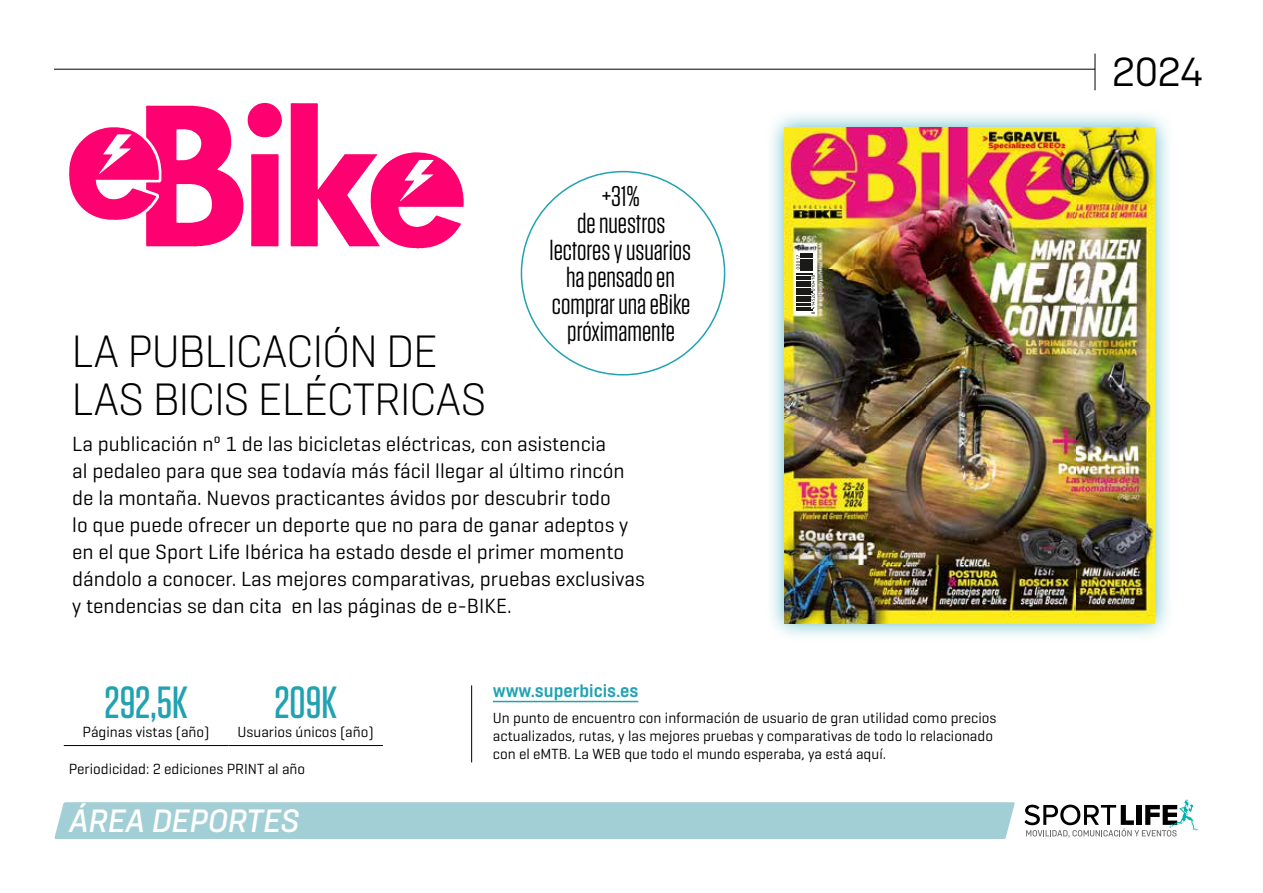
<style>
.page{position:relative;width:1263px;height:893px;background:#fff}
.page>*{position:absolute;margin:0;border:0;box-sizing:border-box;transform-origin:0 0}
.t1{font:300 45px/48px "Hurme FIN1 a";color:#000}
.t2{font:500 45px "Tungsten";color:#20a2b1}
.t3{font:40.5px "Hurme FIN1 a";color:#000}
.t4{font:italic 500 32.1px "Hurme FIN1 a";color:#fff}
.t5{font:28.5px/27px "Tungsten";color:#000;text-align:center}
.t6{font:21px/27px "Geogrotesque";color:#000}
.t7{font:600 18px "Hurme FIN1 a";color:#20a2b1}
.t8{font:15px/18px "Geogrotesque";color:#000}
</style>
<div class="page">
<hr style="left:54px;top:69px;width:1041px;height:1px;background:#000">
<div style="left:54px;top:802px;width:961px;height:37px;background:#a2cfd5"></div>
<svg style="left:1024px;top:799px;width:174px;height:38px"></svg>
<hr style="left:1095px;top:54px;width:1px;height:36px;background:#000">
<hr style="left:493px;top:701px;width:145px;height:1px;background:#20a2b1">
<hr style="left:64px;top:745px;width:164px;height:1px;background:#000">
<hr style="left:228px;top:745px;width:155px;height:1px;background:#000">
<svg style="left:69px;top:103px;width:395px;height:145px;fill:#ff0071"></svg>
<div style="left:765px;top:108px;width:409px;height:535px;background:#20a2b1;opacity:.75"></div>
<img style="left:784px;top:128px;width:371px;height:495px">
<svg style="left:796px;top:253px;width:19px;height:61px"></svg>
<hr style="left:471px;top:685px;width:1px;height:77px;background:#000">
<h3 class="t5" style="left:549px;top:183px;width:143px">+31%<br>de nuestros lectores y usuarios ha pensado en comprar una eBike próximamente</h3>
<h1 class="t1" style="left:72px;top:327px;width:415px">LA PUBLICACIÓN DE<br>LAS BICIS ELÉCTRICAS</h1>
<p class="t6" style="left:72px;top:429px;width:574px">La publicación nº 1 de las bicicletas eléctricas, con asistencia<br>al pedaleo para que sea todavía más fácil llegar al último rincón de la montaña. Nuevos practicantes ávidos por descubrir todo<br>lo que puede ofrecer un deporte que no para de ganar adeptos y en el que Sport Life Ibérica ha estado desde el primer momento dándolo a conocer. Las mejores comparativas, pruebas exclusivas y tendencias se dan cita en las páginas de e-BIKE.</p>
<h1 class="t2" style="left:104px;top:679px;width:85px">292,5K</h1>
<h1 class="t2" style="left:274px;top:679px;width:64px">209K</h1>
<p class="t8" style="left:83px;top:723px;width:128px">Páginas vistas (año)</p>
<p class="t8" style="left:237px;top:723px;width:138px">Usuarios únicos (año)</p>
<p class="t8" style="left:69px;top:759px;width:238px">Periodicidad: 2 ediciones PRINT al año</p>
<h3 class="t4" style="left:69px;top:800px;width:232px">ÁREA DEPORTES</h3>
<p class="t7" style="left:493px;top:679px;width:147px">www.superbicis.es</p>
<p class="t8" style="left:493px;top:708px;width:505px">Un punto de encuentro con información de usuario de gran utilidad como precios actualizados, rutas, y las mejores pruebas y comparativas de todo lo relacionado con el eMTB. La WEB que todo el mundo esperaba, ya está aquí.</p>
<h2 class="t3" style="left:1112px;top:46px;width:93px">2024</h2>
</div>
